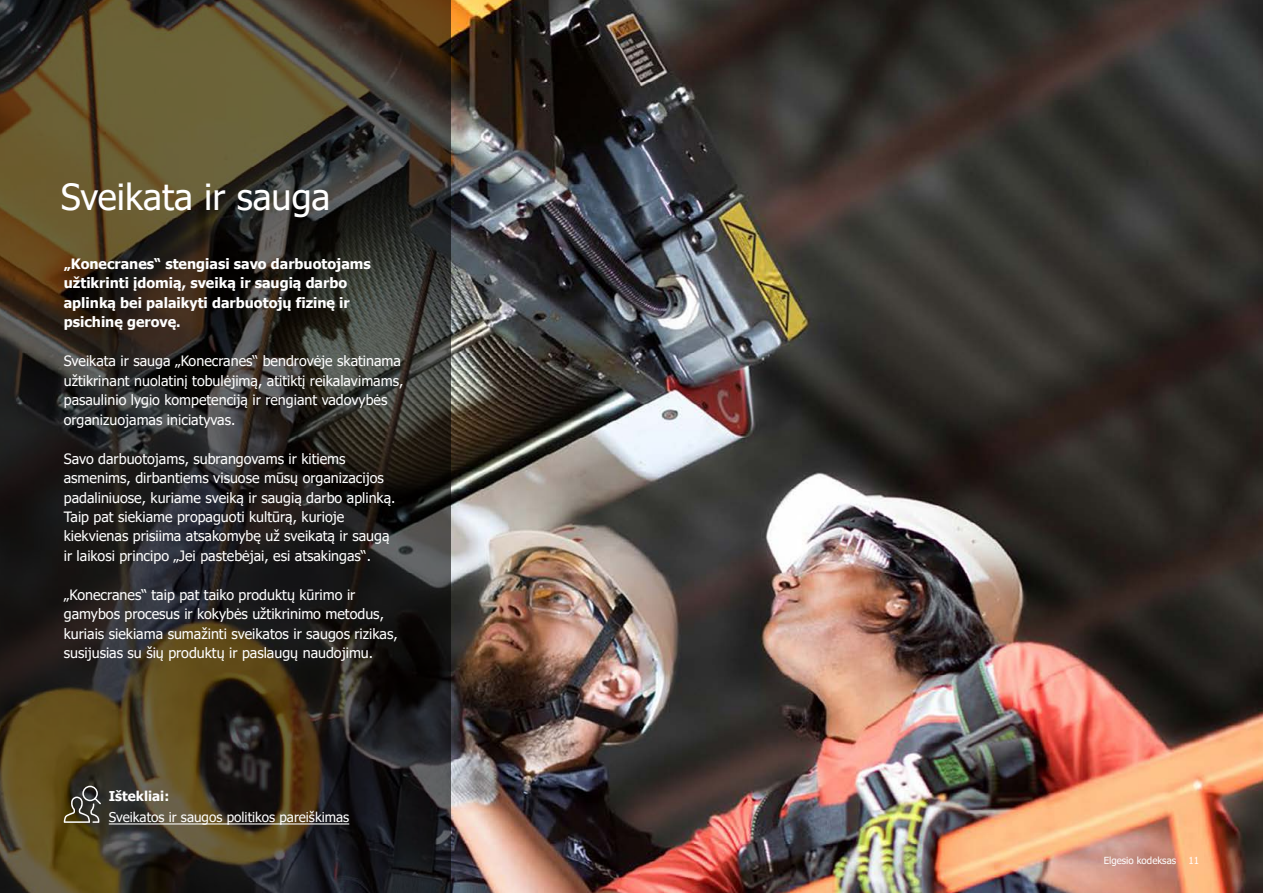
<style>
.page{position:relative;width:1263px;height:893px;background:#fff}
.page>*{position:absolute;margin:0;border:0;box-sizing:border-box;transform-origin:0 0}
.t1{font:36px "Tahoma";color:#fff}
.t2{font:14.25px/19.5px "Tahoma";color:#fff}
.t3{font:700 14.25px/19.5px "Tahoma";color:#fff}
.t4{font:13.5px "Tahoma";color:#fff}
.t5{font:700 13.5px "Tahoma";color:#fff}
.t6{font:9.75px "Tahoma";color:#fff}
</style>
<div class="page">
<img style="left:451px;top:0;width:812px;height:893px">
<svg style="left:0;top:0;width:451px;height:893px;background:#373124"></svg>
<hr style="left:109px;top:823px;width:240px;height:1px;background:#fff">
<svg style="left:64px;top:786px;width:37px;height:37px"></svg>
<h1 class="t1" style="left:61px;top:173px;width:271px">Sveikata ir sauga</h1>
<p class="t3" style="left:64px;top:254px;width:309px">„Konecranes“ stengiasi savo darbuotojams užtikrinti įdomią, sveiką ir saugią darbo aplinką bei palaikyti darbuotojų fizinę ir psichinę gerovę.</p>
<p class="t2" style="left:64px;top:352px;width:341px">Sveikata ir sauga „Konecranes“ bendrovėje skatinama užtikrinant nuolatinį tobulėjimą, atitiktį reikalavimams, pasaulinio lygio kompetenciją ir rengiant vadovybės organizuojamas iniciatyvas.</p>
<p class="t2" style="left:64px;top:449px;width:333px">Savo darbuotojams, subrangovams ir kitiems asmenims, dirbantiems visuose mūsų organizacijos padaliniuose, kuriame sveiką ir saugią darbo aplinką.<br>Taip pat siekiame propaguoti kultūrą, kurioje kiekvienas prisiima atsakomybę už sveikatą ir saugą ir laikosi principo „Jei pastebėjai, esi atsakingas“.</p>
<p class="t2" style="left:64px;top:586px;width:335px">„Konecranes“ taip pat taiko produktų kūrimo ir gamybos procesus ir kokybės užtikrinimo metodus, kuriais siekiama sumažinti sveikatos ir saugos rizikas, susijusias su šių produktų ir paslaugų naudojimu.</p>
<p class="t5" style="left:109px;top:787px;width:62px">Ištekliai:</p>
<p class="t4" style="left:109px;top:808px;width:242px">Sveikatos ir saugos politikos pareiškimas</p>
<p class="t6" style="left:1104px;top:854px;width:74px">Elgesio kodeksas</p>
<p class="t6" style="left:1188px;top:854px;width:12px">11</p>
</div>
